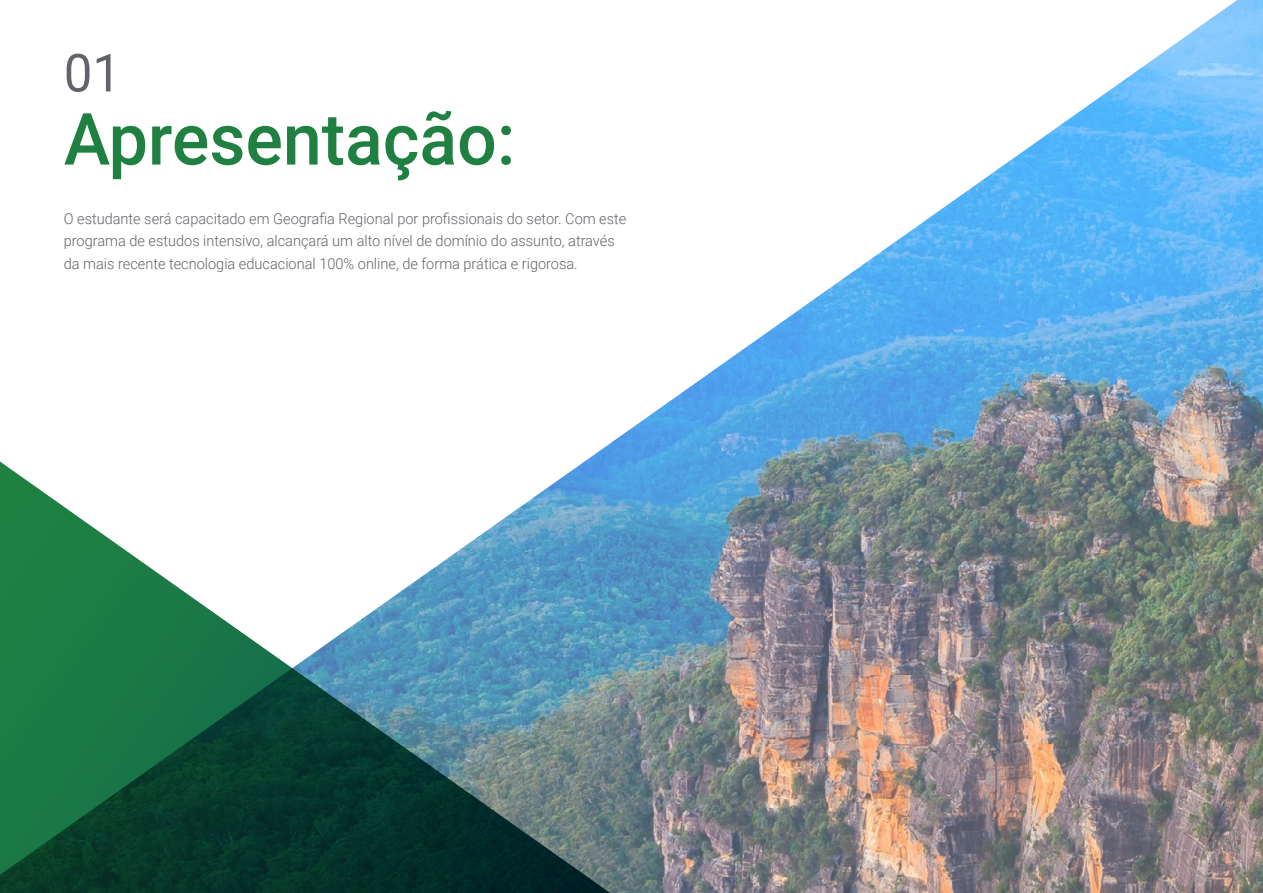
<style>
.page{position:relative;width:1263px;height:893px;background:#fff}
.page>*{position:absolute;margin:0;border:0;box-sizing:border-box;transform-origin:0 0}
.t1{font:500 72px "Roboto";color:#208041}
.t2{font:52.5px "Roboto";color:#61646a}
.t3{font:300 15px/22.5px "Roboto";color:#61646a}
</style>
<div class="page">
<img style="left:606px;top:0;width:657px;height:893px">
<svg style="left:0;top:446px;width:640px;height:447px"></svg>
<h2 class="t2" style="left:64px;top:36px;width:59px">01</h2>
<h1 class="t1" style="left:64px;top:89px;width:453px">Apresentação:</h1>
<p class="t3" style="left:64px;top:207px;width:564px">O estudante será capacitado em Geografia Regional por profissionais do setor. Com este programa de estudos intensivo, alcançará um alto nível de domínio do assunto, através da mais recente tecnologia educacional 100% online, de forma prática e rigorosa.</p>
</div>
